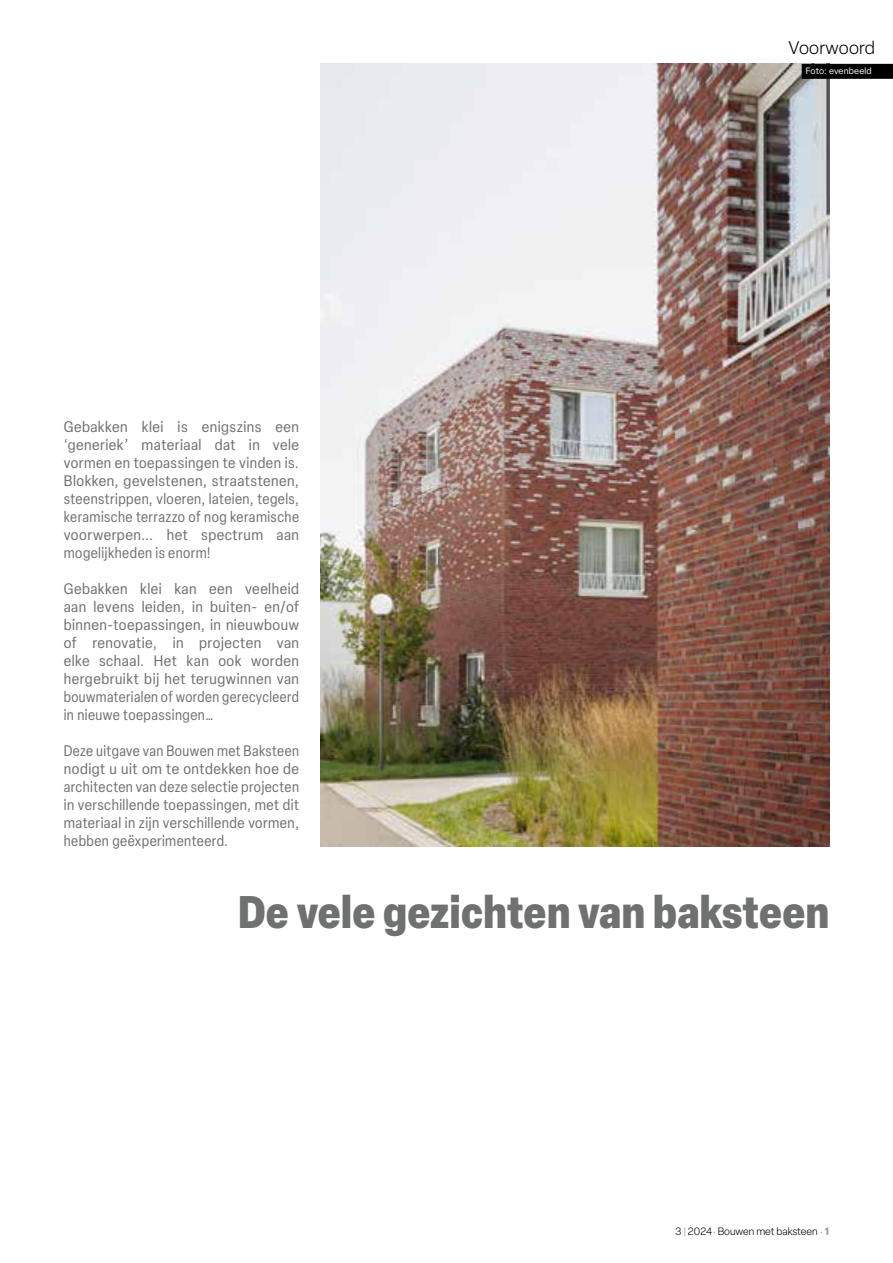
<style>
.page{position:relative;width:893px;height:1263px;background:#fff}
.page>*{position:absolute;margin:0;border:0;box-sizing:border-box;transform-origin:0 0}
.t1{font:900 condensed 45px "Elza";letter-spacing:.01em;color:#6f7070;scale:.96 1}
.t2{font:300 18px "Elza";letter-spacing:.01em;color:#000}
.t3{font:condensed 15px/18px "Elza";letter-spacing:.03em;color:#6f7070;text-align:justify;scale:1.07 1}
.t4{font:condensed 15px/18px "Elza";letter-spacing:.03em;color:#6f7070;text-align:justify}
.t5{font:300 10.5px "Elza";color:#000}
.t6{font:9px "Elza";letter-spacing:.025em;color:#fff}
.s1{color:#9d9e9e}
.s2{color:#e7000e}
.s3{font-weight:700;color:#9d9e9e}
</style>
<div class="page">
<img style="left:320px;top:64px;width:509px;height:782px">
<div style="left:802px;top:64px;width:91px;height:15px;background:#000"></div>
<p class="t3" style="left:64px;top:417px;width:221px">Gebakken klei is enigszins een ‘generiek’ materiaal dat in vele vormen en toepassingen te vinden is.<br>Blokken, gevelstenen, straatstenen, steenstrippen, vloeren, lateien, tegels, keramische terrazzo of nog keramische voorwerpen... het spectrum aan mogelijkheden is enorm!</p>
<p class="t3" style="left:64px;top:579px;width:221px">Gebakken klei kan een veelheid aan levens leiden, in buiten- en/of binnen-toepassingen, in nieuwbouw of renovatie, in projecten van elke schaal. Het kan ook worden hergebruikt bij het terugwinnen van bouwmaterialen of worden gerecycleerd in nieuwe toepassingen…</p>
<p class="t4" style="left:64px;top:741px;width:237px">Deze uitgave van Bouwen met Baksteen nodigt u uit om te ontdekken hoe de architecten van deze selectie projecten in verschillende toepassingen, met dit materiaal in zijn verschillende vormen, hebben geëxperimenteerd.</p>
<p class="t2" style="left:789px;top:36px;width:88px">Voorwoord</p>
<p class="t6" style="left:806px;top:65px;width:68px">Foto: evenbeeld</p>
<h1 class="t1" style="left:238px;top:879px;width:617px">De vele gezichten van baksteen</h1>
<p class="t5" style="left:675px;top:1224px;width:155px">3<span class="s1">|</span> 2024<span class="s2">·</span> Bouwen met baksteen <span class="s2">·</span> <span class="s3">1</span></p>
</div>
